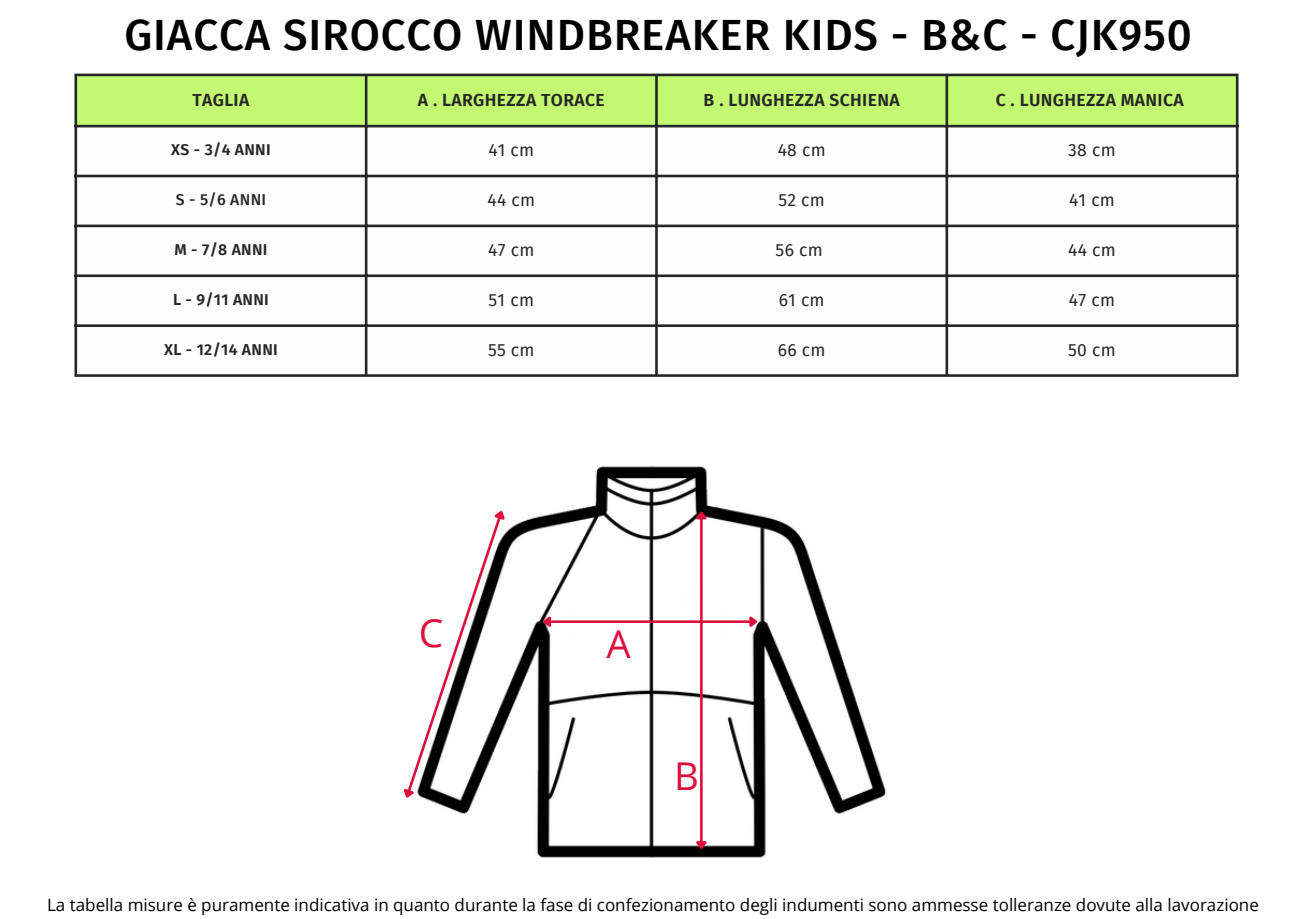
<style>
.page{position:relative;width:1313px;height:919px;background:#fff}
.page>*{position:absolute;margin:0;border:0;box-sizing:border-box;transform-origin:0 0}
.t1{font:500 43.75px "Fira Sans";letter-spacing:.02em;color:#000}
.t2{font:38.85px "Open Sans";color:#de0f3f}
.t3{font:38.32px "Open Sans";color:#de0f3f}
.t4{font:17.5px "Fira Sans";letter-spacing:.015em;color:#272727}
.t5{font:600 17.5px "Fira Sans";letter-spacing:.02em;color:#272727}
.t6{font:16.97px "Open Sans";color:#000}
.t7{font:600 15.75px "Fira Sans";letter-spacing:.02em;color:#272727}
.t8{font:500 15.75px "Fira Sans";color:#272727}
</style>
<div class="page">
<div style="left:77px;top:76px;width:1158px;height:49px;background:#c2f970"></div>
<svg style="left:77px;top:127px;width:1158px;height:247px"></svg>
<hr style="left:74px;top:76px;width:3px;height:298px;background:#272727">
<hr style="left:365px;top:76px;width:2px;height:298px;background:#272727">
<hr style="left:655px;top:76px;width:3px;height:298px;background:#272727">
<hr style="left:945px;top:76px;width:3px;height:298px;background:#272727">
<hr style="left:1235px;top:76px;width:3px;height:298px;background:#272727">
<hr style="left:74px;top:74px;width:1164px;height:2px;background:#272727">
<hr style="left:74px;top:125px;width:1164px;height:2px;background:#272727">
<hr style="left:74px;top:175px;width:1164px;height:2px;background:#272727">
<hr style="left:74px;top:225px;width:1164px;height:2px;background:#272727">
<hr style="left:74px;top:274px;width:1164px;height:3px;background:#272727">
<hr style="left:74px;top:324px;width:1164px;height:3px;background:#272727">
<hr style="left:74px;top:374px;width:1164px;height:3px;background:#272727">
<img style="left:435px;top:466px;width:451px;height:392px">
<hr style="left:551px;top:620px;width:198px;height:3px;background:#de0f3f">
<svg style="left:540px;top:614px;width:13px;height:17px"></svg>
<svg style="left:747px;top:614px;width:13px;height:17px"></svg>
<hr style="left:700px;top:519px;width:2px;height:322px;background:#de0f3f">
<svg style="left:692px;top:508px;width:17px;height:14px"></svg>
<svg style="left:692px;top:839px;width:17px;height:13px"></svg>
<svg style="left:403px;top:506px;width:108px;height:297px"></svg>
<h1 class="t1" style="left:124px;top:10px;width:1068px">GIACCA SIROCCO WINDBREAKER KIDS - B&amp;C - CJK950</h1>
<p class="t5" style="left:192px;top:90px;width:58px">TAGLIA</p>
<p class="t5" style="left:418px;top:90px;width:188px">A . LARGHEZZA TORACE</p>
<p class="t5" style="left:703px;top:90px;width:197px">B . LUNGHEZZA SCHIENA</p>
<p class="t5" style="left:995px;top:90px;width:189px">C . LUNGHEZZA MANICA</p>
<p class="t7" style="left:171px;top:140px;width:101px">XS - 3/4 ANNI</p>
<p class="t4" style="left:488px;top:140px;width:47px">41 cm</p>
<p class="t4" style="left:777px;top:140px;width:49px">48 cm</p>
<p class="t4" style="left:1068px;top:140px;width:49px">38 cm</p>
<p class="t8" style="left:176px;top:190px;width:92px">S - 5/6 ANNI</p>
<p class="t4" style="left:487px;top:190px;width:49px">44 cm</p>
<p class="t4" style="left:778px;top:190px;width:48px">52 cm</p>
<p class="t4" style="left:1069px;top:190px;width:47px">41 cm</p>
<p class="t7" style="left:174px;top:240px;width:95px">M - 7/8 ANNI</p>
<p class="t4" style="left:488px;top:240px;width:48px">47 cm</p>
<p class="t4" style="left:775px;top:240px;width:49px">56 cm</p>
<p class="t4" style="left:1068px;top:240px;width:49px">44 cm</p>
<p class="t7" style="left:173px;top:290px;width:97px">L - 9/11 ANNI</p>
<p class="t4" style="left:488px;top:290px;width:47px">51 cm</p>
<p class="t4" style="left:778px;top:290px;width:47px">61 cm</p>
<p class="t4" style="left:1069px;top:290px;width:48px">47 cm</p>
<p class="t7" style="left:164px;top:340px;width:115px">XL - 12/14 ANNI</p>
<p class="t4" style="left:488px;top:339px;width:48px">55 cm</p>
<p class="t4" style="left:778px;top:339px;width:49px">66 cm</p>
<p class="t4" style="left:1068px;top:339px;width:49px">50 cm</p>
<h2 class="t2" style="left:419px;top:605px;width:26px">C</h2>
<h3 class="t3" style="left:606px;top:617px;width:26px">A</h3>
<h3 class="t3" style="left:674px;top:748px;width:26px">B</h3>
<p class="t6" style="left:47px;top:893px;width:1213px">La tabella misure è puramente indicativa in quanto durante la fase di confezionamento degli indumenti sono ammesse tolleranze dovute alla lavorazione</p>
</div>
